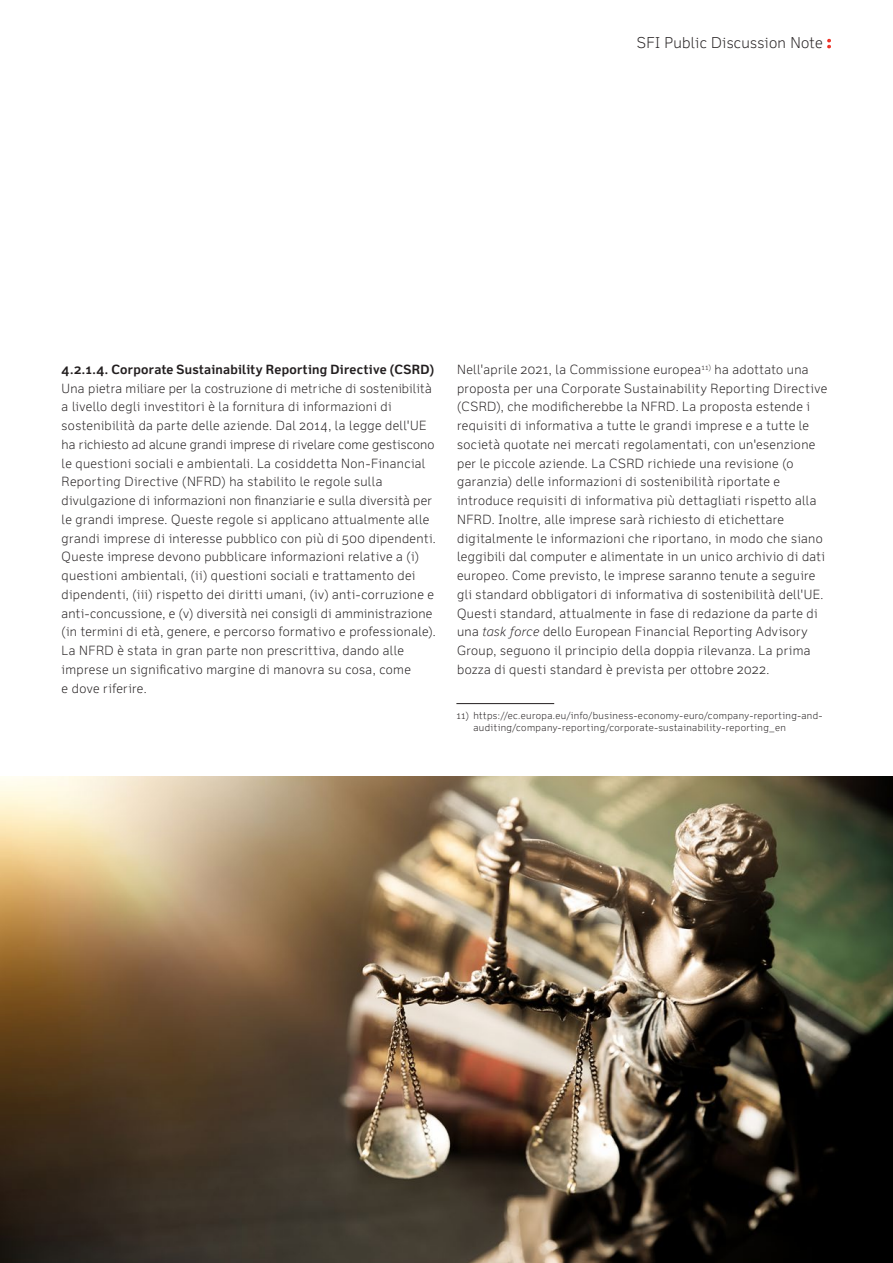
<style>
.page{position:relative;width:893px;height:1263px;background:#fff}
.page>*{position:absolute;margin:0;border:0;box-sizing:border-box;transform-origin:0 0}
.t1{font:300 15px "Felbridge Pro";letter-spacing:.02em;color:#231f20}
.Copy{font:300 12.75px/18.8px "Felbridge Pro";letter-spacing:.03em;color:#231f20}
.sub-black-bold{font:700 12.75px "Felbridge Pro";letter-spacing:.025em;color:#231f20}
.Copy-2{font:300 9.75px/12px "Felbridge Pro";letter-spacing:.04em;color:#231f20}
.s1{font-weight:700;font-size:16.5px;color:#ee2e22}
.s2{font-style:italic}
</style>
<div class="page">
<hr style="left:456px;top:703px;width:98px;height:1px;background:#231f20">
<img style="left:0;top:776px;width:893px;height:487px">
<p class="t1" style="left:637px;top:34px;width:196px">SFI Public Discussion Note <span class="s1">:</span></p>
<p class="sub-black-bold" style="left:62px;top:362px;width:374px">4.2.1.4. Corporate Sustainability Reporting Directive (CSRD)</p>
<p class="Copy" style="left:62px;top:379px;width:376px">Una pietra miliare per la costruzione di metriche di sostenibilità a livello degli investitori è la fornitura di informazioni di sostenibilità da parte delle aziende. Dal 2014, la legge dell'UE ha richiesto ad alcune grandi imprese di rivelare come gestiscono le questioni sociali e ambientali. La cosiddetta Non-Financial Reporting Directive (NFRD) ha stabilito le regole sulla divulgazione di informazioni non finanziarie e sulla diversità per le grandi imprese. Queste regole si applicano attualmente alle grandi imprese di interesse pubblico con più di 500 dipendenti.<br>Queste imprese devono pubblicare informazioni relative a (i) questioni ambientali, (ii) questioni sociali e trattamento dei dipendenti, (iii) rispetto dei diritti umani, (iv) anti-corruzione e anti-concussione, e (v) diversità nei consigli di amministrazione (in termini di età, genere, e percorso formativo e professionale).<br>La NFRD è stata in gran parte non prescrittiva, dando alle imprese un significativo margine di manovra su cosa, come<br>e dove riferire.</p>
<p class="Copy" style="left:457px;top:360px;width:372px">Nell'aprile 2021, la Commissione europea<sup>11)</sup> ha adottato una proposta per una Corporate Sustainability Reporting Directive (CSRD), che modificherebbe la NFRD. La proposta estende i requisiti di informativa a tutte le grandi imprese e a tutte le società quotate nei mercati regolamentati, con un'esenzione per le piccole aziende. La CSRD richiede una revisione (o garanzia) delle informazioni di sostenibilità riportate e introduce requisiti di informativa più dettagliati rispetto alla NFRD. Inoltre, alle imprese sarà richiesto di etichettare digitalmente le informazioni che riportano, in modo che siano leggibili dal computer e alimentate in un unico archivio di dati europeo. Come previsto, le imprese saranno tenute a seguire gli standard obbligatori di informativa di sostenibilità dell'UE.<br>Questi standard, attualmente in fase di redazione da parte di una <span class="s2">task force</span> dello European Financial Reporting Advisory Group, seguono il principio della doppia rilevanza. La prima bozza di questi standard è prevista per ottobre 2022.</p>
<p class="Copy-2" style="left:473px;top:709px;width:350px;text-indent:-17px">11) https://ec.europa.eu/info/business-economy-euro/company-reporting-and&shy;auditing/company-reporting/corporate-sustainability-reporting_en</p>
</div>
